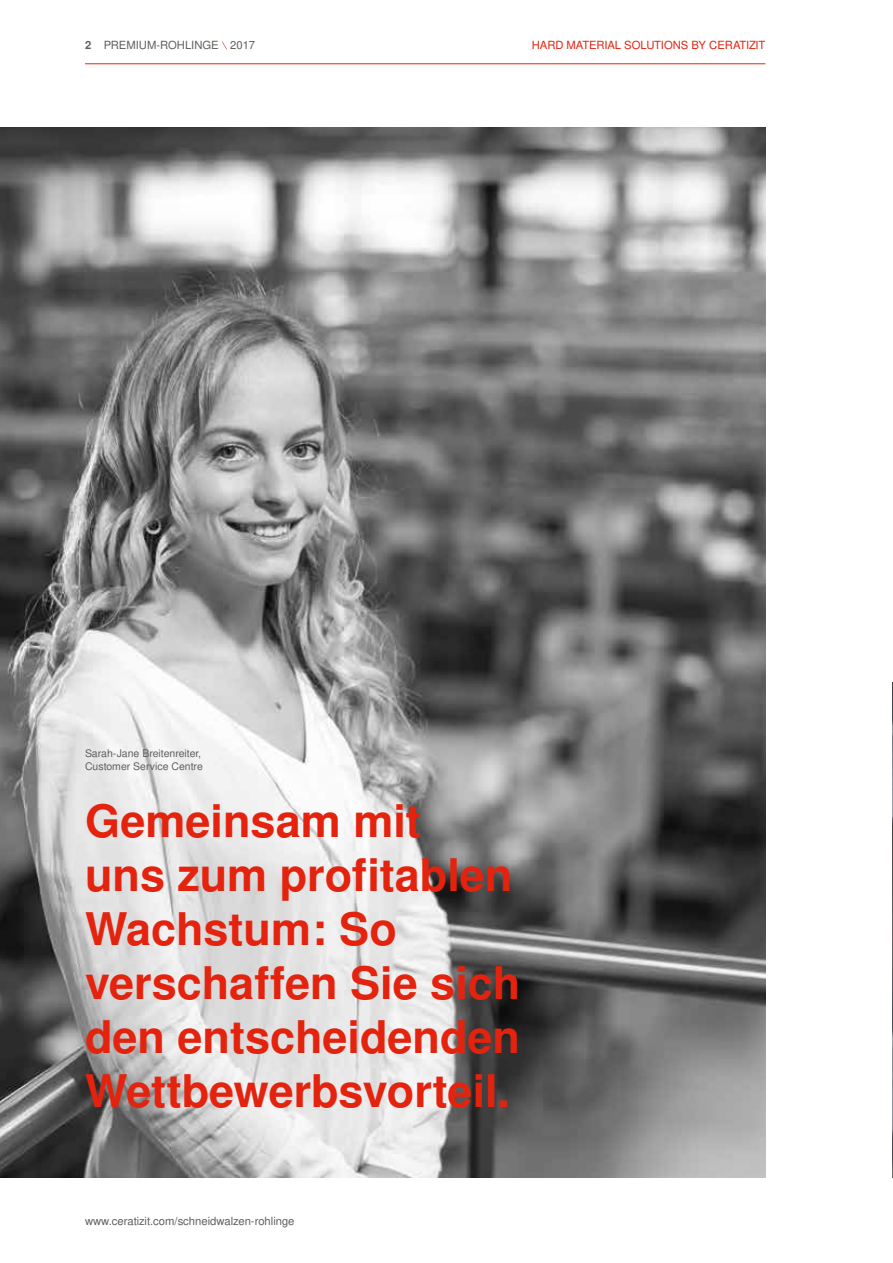
<style>
.page{position:relative;width:893px;height:1263px;background:#fff}
.page>*{position:absolute;margin:0;border:0;box-sizing:border-box;transform-origin:0 0}
.t1{font:700 45px/54px "Nimbus San L";color:#e4230e}
.t2{font:11.25px "Nimbus San L";color:#5e5e5d}
.t3{font:11.25px "Nimbus San L";letter-spacing:-.01em;color:#e4230e}
.t4{font:10.5px/12.6px "Nimbus San L";color:#5e5e5d}
.s1{font-weight:700}
</style>
<div class="page">
<img style="left:892px;top:682px;width:1px;height:496px">
<hr style="left:85px;top:64px;width:680px;height:1px;background:#e4230e">
<svg style="left:222px;top:42px;width:5px;height:7px"></svg>
<img style="left:0;top:128px;width:765px;height:1050px">
<p class="t2" style="left:85px;top:39px;width:172px"><span class="s1">2</span> PREMIUM-ROHLINGE 2017</p>
<p class="t3" style="left:532px;top:39px;width:235px">HARD MATERIAL SOLUTIONS BY CERATIZIT</p>
<p class="t4" style="left:85px;top:748px;width:119px">Sarah-Jane Breitenreiter,<br>Customer Service Centre</p>
<p class="t1" style="left:85px;top:796px;width:437px">Gemeinsam mit<br>uns zum profitablen<br>Wachstum: So verschaffen Sie sich den entscheidenden<br>Wettbewerbsvorteil.</p>
<p class="t2" style="left:85px;top:1214px;width:211px">www.ceratizit.com/schneidwalzen-rohlinge</p>
</div>
